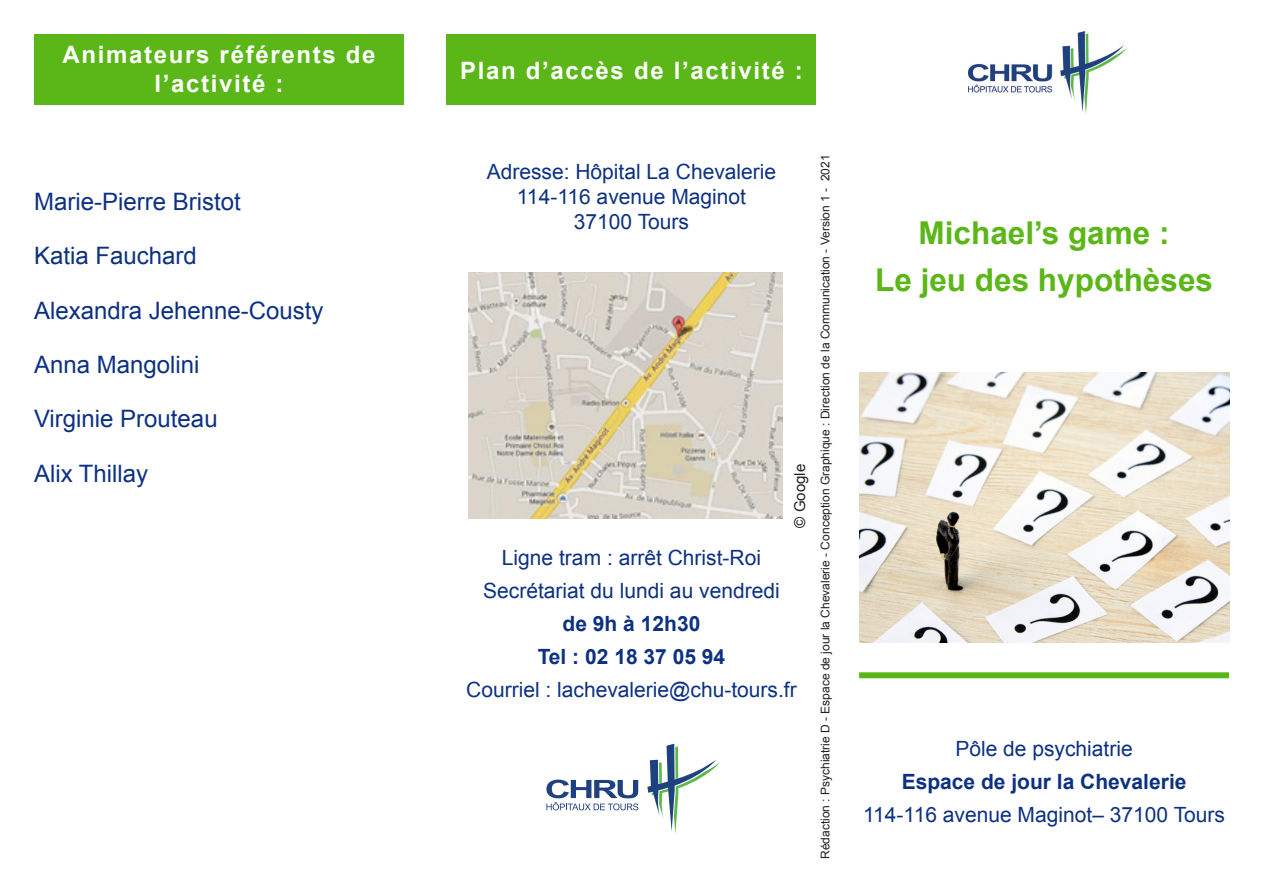
<style>
.page{position:relative;width:1263px;height:893px;background:#fff}
.page>*{position:absolute;margin:0;border:0;box-sizing:border-box;transform-origin:0 0}
.t1{font:700 31.5px "Arial";color:#5bb718}
.t2{font:24px "Arial";color:#0d3182}
.t3{font:700 24px/28.8px "Arial";letter-spacing:.07em;color:#fff;text-align:center}
.t4{font:21px "Arial";color:#0d3182}
.t5{font:700 21px "Arial";color:#0d3182}
.t6{font:15px "Arial";color:#231f20}
.t7{font:12px "Arial";color:#231f20}
</style>
<div class="page">
<img style="left:968px;top:32px;width:158px;height:82px">
<svg style="left:647px;top:744px;width:73px;height:90px"></svg>
<svg style="left:546px;top:780px;width:92px;height:30px"></svg>
<div style="left:859px;top:672px;width:370px;height:6px;background:#5bb718"></div>
<div style="left:34px;top:34px;width:370px;height:70px;background:#5bb718"></div>
<div style="left:446px;top:35px;width:370px;height:70px;background:#5bb718"></div>
<img style="left:469px;top:273px;width:314px;height:246px">
<img style="left:859px;top:372px;width:370px;height:270px">
<p class="t3" style="left:62px;top:41px;width:315px">Animateurs référents de l’activité :</p>
<p class="t2" style="left:34px;top:186px;width:208px">Marie-Pierre Bristot</p>
<p class="t2" style="left:34px;top:240px;width:164px">Katia Fauchard</p>
<p class="t2" style="left:34px;top:294px;width:291px">Alexandra Jehenne-Cousty</p>
<p class="t2" style="left:34px;top:349px;width:167px">Anna Mangolini</p>
<p class="t2" style="left:34px;top:403px;width:185px">Virginie Prouteau</p>
<p class="t2" style="left:34px;top:457px;width:116px">Alix Thillay</p>
<p class="t3" style="left:460px;top:56px;width:344px">Plan d’accès de l’activité :</p>
<p class="t4" style="left:487px;top:158px;width:291px">Adresse: Hôpital La Chevalerie</p>
<p class="t4" style="left:517px;top:183px;width:231px">114-116 avenue Maginot</p>
<p class="t4" style="left:574px;top:208px;width:117px">37100 Tours</p>
<p class="t6" style="left:790px;top:528px;width:65px;rotate:-90deg">© Google</p>
<p class="t4" style="left:502px;top:543px;width:261px">Ligne tram : arrêt Christ-Roi</p>
<p class="t4" style="left:483px;top:576px;width:298px">Secrétariat du lundi au vendredi</p>
<p class="t5" style="left:563px;top:609px;width:139px">de 9h à 12h30</p>
<p class="t5" style="left:538px;top:642px;width:189px">Tel : 02 18 37 05 94</p>
<p class="t4" style="left:466px;top:675px;width:332px">Courriel : lachevalerie@chu-tours.fr</p>
<p class="t7" style="left:817px;top:859px;width:706px;rotate:-90deg">Rédaction : Psychiatrie D - Espace de jour la Chevalerie - Conception Graphique : Direction de la Communication - Version 1 - 2021</p>
<p class="t1" style="left:919px;top:212px;width:252px">Michael’s game :</p>
<p class="t1" style="left:875px;top:258px;width:339px">Le jeu des hypothèses</p>
<p class="t4" style="left:955px;top:735px;width:179px">Pôle de psychiatrie</p>
<p class="t5" style="left:902px;top:768px;width:286px">Espace de jour la Chevalerie</p>
<p class="t4" style="left:863px;top:801px;width:363px">114-116 avenue Maginot– 37100 Tours</p>
</div>
